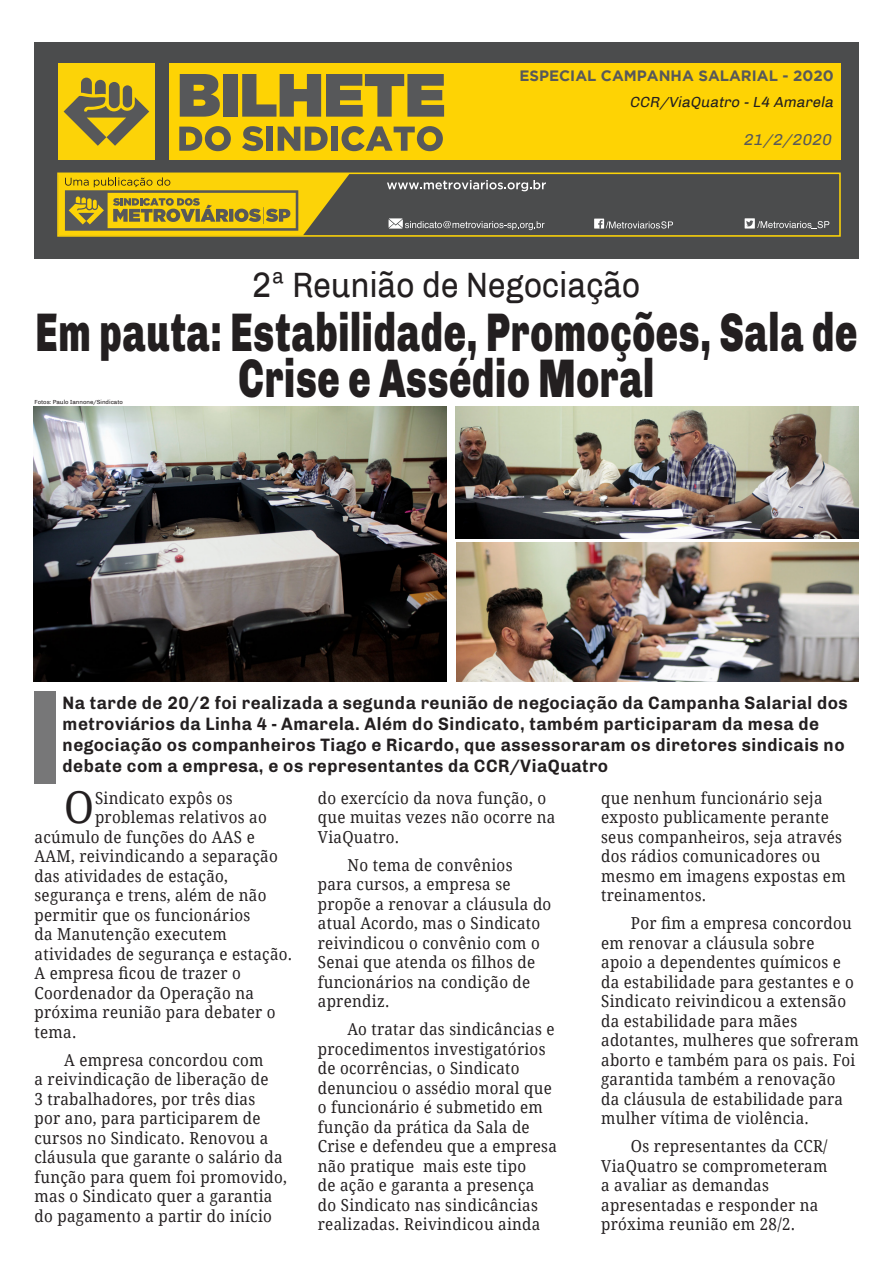
<style>
.page{position:relative;width:893px;height:1263px;background:#fff}
.page>*{position:absolute;margin:0;border:0;box-sizing:border-box;transform-origin:0 0}
.t1{font:900 54.45px "Chivo";letter-spacing:.02em;color:#231f20;scale:.68 1}
.t2{font:43.8px "Droid Serif";color:#231f20;scale:.92 1}
.t3{font:36px "Chivo";letter-spacing:-.01em;color:#231f20;scale:.9 1}
.t4{font:700 18px/21px "Chivo";letter-spacing:.03em;color:#231f20;scale:.95 1}
.t5{font:16.5px/19.5px "Droid Serif";letter-spacing:.02em;color:#231f20;scale:.92 1}
.t6{font:italic 16.05px "Chivo";color:#57585a}
.t7{font:700 15px "Gotham";color:#57585a}
.t8{font:italic 15px "Chivo";color:#231f20}
.t9{font:6px "Chivo";color:#231f20}
</style>
<div class="page">
<div style="left:34px;top:43px;width:825px;height:216px;background:#4b4c4d"></div>
<div style="left:169px;top:63px;width:672px;height:96px;background:#fed304"></div>
<div style="left:57px;top:173px;width:784px;height:64px;border:2px solid #fcd308"></div>
<div style="left:59px;top:63px;width:96px;height:96px;background:#fcd308"></div>
<svg style="left:64px;top:78px;width:85px;height:68px"></svg>
<svg style="left:180px;top:74px;width:40px;height:43px;background:#726c4b"></svg>
<div style="left:223px;top:74px;width:14px;height:43px;background:#57585a"></div>
<svg style="left:242px;top:74px;width:202px;height:43px"></svg>
<svg style="left:179px;top:126px;width:52px;height:25px"></svg>
<svg style="left:242px;top:126px;width:21px;height:25px"></svg>
<div style="left:266px;top:127px;width:7px;height:24px;background:#57585a"></div>
<svg style="left:278px;top:127px;width:50px;height:24px"></svg>
<div style="left:331px;top:127px;width:7px;height:24px;background:#57585a"></div>
<svg style="left:342px;top:126px;width:101px;height:25px"></svg>
<svg style="left:58px;top:174px;width:292px;height:62px"></svg>
<div style="left:594px;top:219px;width:10px;height:10px;background:#fff"></div>
<div style="left:745px;top:218px;width:10px;height:11px;background:#fff"></div>
<svg style="left:746px;top:220px;width:83px;height:9px"></svg>
<svg style="left:389px;top:218px;width:155px;height:12px"></svg>
<svg style="left:387px;top:180px;width:159px;height:11px"></svg>
<svg style="left:598px;top:220px;width:75px;height:9px"></svg>
<div style="left:35px;top:692px;width:21px;height:92px;background:#777778"></div>
<img style="left:34px;top:406px;width:412px;height:276px">
<img style="left:456px;top:406px;width:403px;height:132px">
<img style="left:456px;top:543px;width:402px;height:139px">
<p class="t7" style="left:519px;top:67px;width:316px">ESPECIAL CAMPANHA SALARIAL - 2020</p>
<p class="t8" style="left:630px;top:93px;width:208px">CCR/ViaQuatro - L4 Amarela</p>
<p class="t3" style="left:252px;top:264px;width:433px">2ª Reunião de Negociação</p>
<p class="t6" style="left:743px;top:130px;width:93px">21/2/2020</p>
<p class="t1" style="left:35px;top:300px;width:1210px">Em pauta: Estabilidade, Promoções, Sala de</p>
<p class="t9" style="left:35px;top:398px;width:90px">Fotos: Paulo Iannone/Sindicato</p>
<p class="t1" style="left:239px;top:346px;width:613px">Crise e Assédio Moral</p>
<p class="t4" style="left:63px;top:692px;width:828px">Na tarde de 20/2 foi realizada a segunda reunião de negociação da Campanha Salarial dos metroviários da Linha 4 - Amarela. Além do Sindicato, também participaram da mesa de negociação os companheiros Tiago e Ricardo, que assessoraram os diretores sindicais no debate com a empresa, e os representantes da CCR/ViaQuatro</p>
<p class="t2" style="left:64px;top:777px;width:34px">O</p>
<p class="t5" style="left:95px;top:787px;width:151px">Sindicato expôs os</p>
<p class="t5" style="left:95px;top:807px;width:188px">problemas relativos ao</p>
<p class="t5" style="left:35px;top:826px;width:241px">acúmulo de funções do AAS e</p>
<p class="t5" style="left:35px;top:846px;width:266px">AAM, reivindicando a separação</p>
<p class="t5" style="left:35px;top:865px;width:212px">das atividades de estação,</p>
<p class="t5" style="left:35px;top:885px;width:254px">segurança e trens, além de não</p>
<p class="t5" style="left:35px;top:904px;width:236px">permitir que os funcionários</p>
<p class="t5" style="left:35px;top:924px;width:211px">da Manutenção executem</p>
<p class="t5" style="left:35px;top:943px;width:282px">atividades de segurança e estação.</p>
<p class="t5" style="left:35px;top:963px;width:226px">A empresa ficou de trazer o</p>
<p class="t5" style="left:35px;top:982px;width:240px">Coordenador da Operação na</p>
<p class="t5" style="left:35px;top:1002px;width:264px">próxima reunião para debater o</p>
<p class="t5" style="left:35px;top:1021px;width:47px">tema.</p>
<p class="t5" style="left:35px;top:1049px;width:276px;text-indent:30px">A empresa concordou com<br>a reivindicação de liberação de<br>3 trabalhadores, por três dias<br>por ano, para participarem de cursos no Sindicato. Renovou a cláusula que garante o salário da função para quem foi promovido, mas o Sindicato quer a garantia do pagamento a partir do início</p>
<p class="t5" style="left:318px;top:787px;width:260px">do exercício da nova função, o que muitas vezes não ocorre na<br>ViaQuatro.</p>
<p class="t5" style="left:318px;top:854px;width:255px;text-indent:30px">No tema de convênios<br>para cursos, a empresa se propõe a renovar a cláusula do atual Acordo, mas o Sindicato reivindicou o convênio com o<br>Senai que atenda os filhos de funcionários na condição de aprendiz.</p>
<p class="t5" style="left:318px;top:1019px;width:261px;text-indent:30px">Ao tratar das sindicâncias e procedimentos investigatórios de ocorrências, o Sindicato denunciou o assédio moral que o funcionário é submetido em função da prática da Sala de<br>Crise e defendeu que a empresa não pratique mais este tipo<br>de ação e garanta a presença<br>do Sindicato nas sindicâncias realizadas. Reivindicou ainda</p>
<p class="t5" style="left:601px;top:787px;width:267px">que nenhum funcionário seja exposto publicamente perante seus companheiros, seja através dos rádios comunicadores ou mesmo em imagens expostas em treinamentos.</p>
<p class="t5" style="left:601px;top:913px;width:281px;text-indent:30px">Por fim a empresa concordou em renovar a cláusula sobre apoio a dependentes químicos e da estabilidade para gestantes e o<br>Sindicato reivindicou a extensão da estabilidade para mães adotantes, mulheres que sofreram aborto e também para os pais. Foi garantida também a renovação<br>da cláusula de estabilidade para mulher vítima de violência.</p>
<p class="t5" style="left:601px;top:1136px;width:248px;text-indent:30px">Os representantes da CCR/<br>ViaQuatro se comprometeram a avaliar as demandas apresentadas e responder na próxima reunião em 28/2.</p>
</div>
